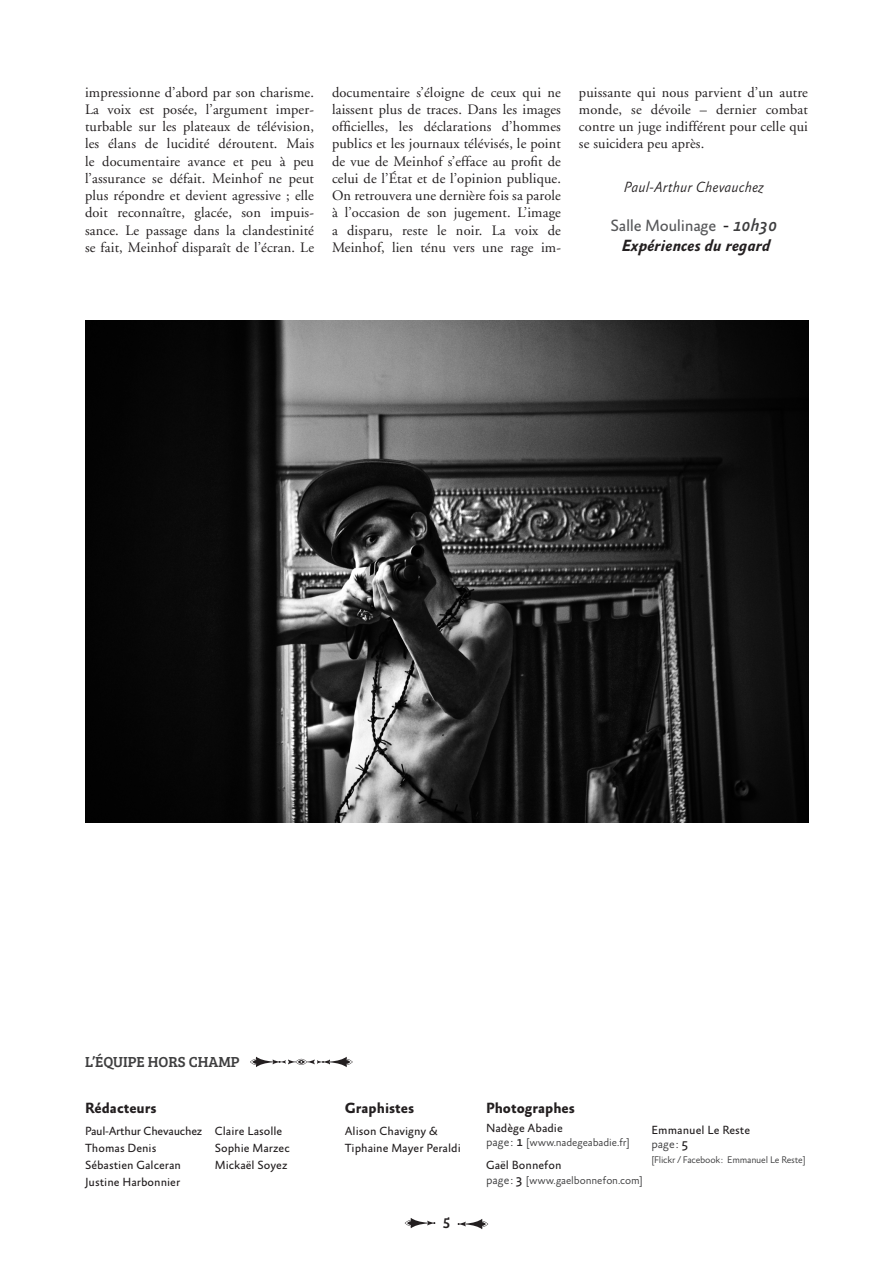
<style>
.page{position:relative;width:893px;height:1263px;background:#fff}
.page>*{position:absolute;margin:0;border:0;box-sizing:border-box;transform-origin:0 0}
.t1{font:italic 700 16.5px/19.8px "Absara Sans OT";color:#231f20;text-align:center}
.t2{font:700 15px "Absara Sans OT";color:#231f20}
.t3{font:italic 300 15px "Absara Sans OT";color:#231f20}
.t4{font:15px "Bree Serif";color:#3e3e3f}
.t5{font:15px "Bree Serif";color:#231f20}
.t6{font:14.4px/17.2px "Adobe Garamond";letter-spacing:.01em;color:#231f20;text-align:justify}
.t7{font:12px/17.1px "Absara Sans OT";color:#231f20}
.t8{font:300 11.1px "Absara Sans OT";letter-spacing:-.01em;color:#3e3e3f}
.t9{font:300 9.75px "Absara Sans OT";letter-spacing:-.02em;color:#3e3e3f}
.s1{font-weight:400;font-style:normal;color:#57585a}
.s2{font-weight:500;font-style:normal;font-size:18px}
.s3{font-weight:500;font-size:18px;color:#3e3e3f}
.s4{font-size:12px}
.s5{font-weight:400;font-size:13.5px;color:#231f20}
.s6{font-weight:300;color:#3e3e3f}
.s7{font-size:13.5px}
</style>
<div class="page">
<svg style="left:405px;top:1218px;width:30px;height:10px"></svg>
<svg style="left:458px;top:1219px;width:30px;height:10px"></svg>
<svg style="left:250px;top:1057px;width:103px;height:10px"></svg>
<img style="left:85px;top:321px;width:723px;height:502px">
<p class="t6" style="left:85px;top:84px;width:230px">impressionne d’abord par son charisme.<br>La voix est posée, l’argument imper&shy;turbable sur les plateaux de télévision, les élans de lucidité déroutent. Mais le documentaire avance et peu à peu l’assurance se défait. Meinhof ne peut plus répondre et devient agressive ; elle doit reconnaître, glacée, son impuis&shy;sance. Le passage dans la clandestinité se fait, Meinhof disparaît de l’écran. Le</p>
<p class="t6" style="left:332px;top:84px;width:230px">documentaire s’éloigne de ceux qui ne laissent plus de traces. Dans les images officielles, les déclarations d’hommes publics et les journaux télévisés, le point de vue de Meinhof s’efface au profit de celui de l’État et de l’opinion publique.<br>On retrouvera une dernière fois sa parole à l’occasion de son jugement. L’image a disparu, reste le noir. La voix de Meinhof, lien ténu vers une rage im-</p>
<p class="t6" style="left:579px;top:84px;width:230px">puissante qui nous parvient d’un autre monde, se dévoile – dernier combat contre un juge indifférent pour celle qui se suicidera peu après.</p>
<p class="t3" style="left:624px;top:179px;width:141px">Paul-Arthur Chevauchez</p>
<p class="t1" style="left:610px;top:216px;width:168px"><span class="s1">Salle Moulinage</span> <span class="s2">-</span> <span class="s3">10h30<br></span>Expériences du regard</p>
<p class="t4" style="left:85px;top:1051px;width:84px">L’équipe HORS</p>
<p class="t4" style="left:189px;top:1051px;width:31px">CHAMP</p>
<p class="t2" style="left:85px;top:1100px;width:73px">Rédacteurs</p>
<p class="t7" style="left:85px;top:1123px;width:119px">Paul-Arthur Chevauchez<br>Thomas Denis<br>Sébastien Galceran<br>Justine Harbonnier</p>
<p class="t7" style="left:215px;top:1123px;width:76px">Claire Lasolle<br>Sophie Marzec<br>Mickaël Soyez</p>
<p class="t2" style="left:345px;top:1100px;width:71px">Graphistes</p>
<p class="t7" style="left:345px;top:1123px;width:118px">Alison Chavigny &amp;<br>Tiphaine Mayer Peraldi</p>
<p class="t5" style="left:443px;top:1212px;width:9px">5</p>
<p class="t2" style="left:486px;top:1100px;width:90px">Photographes</p>
<p class="t7" style="left:486px;top:1120px;width:78px">Nadège Abadie</p>
<p class="t8" style="left:486px;top:1136px;width:145px"><span class="s4">page :</span> <span class="s5">1</span> [www.nadegeabadie.fr]</p>
<p class="t7" style="left:486px;top:1157px;width:77px">Gaël Bonnefon</p>
<p class="t8" style="left:486px;top:1174px;width:158px"><span class="s4">page :</span> <span class="s5">3</span> [www.gaelbonnefon.com]</p>
<p class="t7" style="left:651px;top:1123px;width:100px;line-height:14.4px">Emmanuel Le Reste <span class="s6">page :</span> <span class="s7">5</span></p>
<p class="t9" style="left:651px;top:1154px;width:156px">[Flickr / Facebook: Emmanuel Le Reste]</p>
</div>
